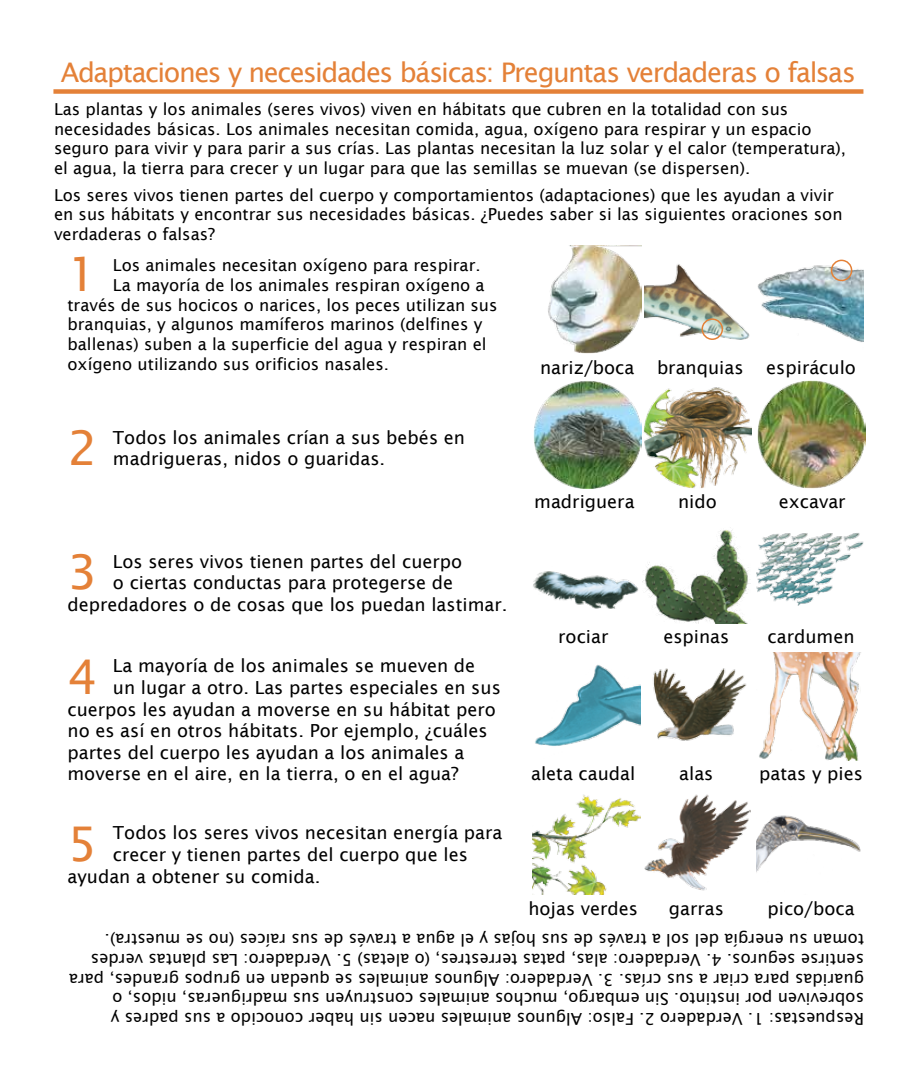
<style>
.page{position:relative;width:918px;height:1080px;background:#fff}
.page>*{position:absolute;margin:0;border:0;box-sizing:border-box;transform-origin:0 0}
.t1{font:47.85px "Lucida Sans";color:#e48138}
.t2{font:27px "Lucida Sans";letter-spacing:-.05em;color:#e48138}
.t3{font:18px/21.6px "Lucida Sans";color:#000}
.t4{font:16.5px/19.8px "Lucida Sans";color:#000}
</style>
<div class="page">
<img style="left:644px;top:794px;width:106px;height:97px">
<img style="left:756px;top:815px;width:105px;height:58px">
<img style="left:532px;top:794px;width:108px;height:101px">
<img style="left:653px;top:668px;width:94px;height:73px">
<img style="left:535px;top:665px;width:105px;height:81px">
<img style="left:759px;top:652px;width:102px;height:108px">
<img style="left:756px;top:533px;width:108px;height:73px">
<img style="left:642px;top:529px;width:108px;height:94px">
<img style="left:533px;top:571px;width:106px;height:38px">
<img style="left:644px;top:387px;width:108px;height:101px">
<img style="left:757px;top:380px;width:108px;height:108px">
<img style="left:533px;top:381px;width:108px;height:107px">
<img style="left:644px;top:264px;width:106px;height:76px">
<div style="left:701px;top:318px;width:22px;height:22px;border:2px solid #e48138;border-radius:50%"></div>
<img style="left:757px;top:259px;width:106px;height:83px">
<div style="left:831px;top:260px;width:21px;height:21px;border:2px solid #e48138;border-radius:50%"></div>
<img style="left:548px;top:245px;width:93px;height:108px">
<div style="left:53px;top:89px;width:810px;height:5px;background:#e48138"></div>
<h2 class="t2" style="left:61px;top:57px;width:797px">Adaptaciones y necesidades básicas: Preguntas verdaderas o falsas</h2>
<p class="t4" style="left:54px;top:99px;width:794px">Las plantas y los animales (seres vivos) viven en hábitats que cubren en la totalidad con sus necesidades básicas. Los animales necesitan comida, agua, oxígeno para respirar y un espacio seguro para vivir y para parir a sus crías. Las plantas necesitan la luz solar y el calor (temperatura), el agua, la tierra para crecer y un lugar para que las semillas se muevan (se dispersen).</p>
<p class="t4" style="left:54px;top:185px;width:790px">Los seres vivos tienen partes del cuerpo y comportamientos (adaptaciones) que les ayudan a vivir en sus hábitats y encontrar sus necesidades básicas. ¿Puedes saber si las siguientes oraciones son verdaderas o falsas?</p>
<h1 class="t1" style="left:68px;top:246px;width:32px">1</h1>
<p class="t4" style="left:113px;top:255px;width:369px">Los animales necesitan oxígeno para respirar.</p>
<p class="t4" style="left:113px;top:275px;width:373px">La mayoría de los animales respiran oxígeno a</p>
<p class="t4" style="left:67px;top:295px;width:432px">través de sus hocicos o narices, los peces utilizan sus</p>
<p class="t4" style="left:67px;top:315px;width:416px">branquias, y algunos mamíferos marinos (delfines y</p>
<p class="t4" style="left:67px;top:334px;width:421px">ballenas) suben a la superficie del agua y respiran el</p>
<p class="t4" style="left:67px;top:354px;width:323px">oxígeno utilizando sus orificios nasales.</p>
<p class="t3" style="left:540px;top:357px;width:96px">nariz/boca</p>
<p class="t3" style="left:657px;top:357px;width:88px">branquias</p>
<p class="t3" style="left:766px;top:357px;width:91px">espiráculo</p>
<h1 class="t1" style="left:68px;top:421px;width:32px">2</h1>
<p class="t3" style="left:113px;top:427px;width:354px">Todos los animales crían a sus bebés en madrigueras, nidos o guaridas.</p>
<h1 class="t1" style="left:68px;top:545px;width:32px">3</h1>
<p class="t3" style="left:68px;top:550px;width:442px;text-align:center">Los seres vivos tienen partes del cuerpo<br>o ciertas conductas para protegerse de depredadores o de cosas que los puedan lastimar.</p>
<p class="t3" style="left:534px;top:491px;width:102px">madriguera</p>
<p class="t3" style="left:678px;top:491px;width:40px">nido</p>
<p class="t3" style="left:779px;top:491px;width:68px">excavar</p>
<p class="t3" style="left:558px;top:626px;width:52px">rociar</p>
<p class="t3" style="left:663px;top:626px;width:68px">espinas</p>
<p class="t3" style="left:768px;top:626px;width:89px">cardumen</p>
<h1 class="t1" style="left:68px;top:650px;width:32px">4</h1>
<p class="t3" style="left:113px;top:655px;width:364px">La mayoría de los animales se mueven de</p>
<p class="t3" style="left:113px;top:677px;width:389px">un lugar a otro. Las partes especiales en sus</p>
<p class="t3" style="left:68px;top:698px;width:430px">cuerpos les ayudan a moverse en su hábitat pero</p>
<p class="t3" style="left:68px;top:720px;width:422px">no es así en otros hábitats. Por ejemplo, ¿cuáles</p>
<p class="t3" style="left:68px;top:741px;width:398px">partes del cuerpo les ayudan a los animales a</p>
<p class="t3" style="left:68px;top:763px;width:393px">moverse en el aire, en la tierra, o en el agua?</p>
<p class="t3" style="left:531px;top:763px;width:106px">aleta caudal</p>
<p class="t3" style="left:679px;top:763px;width:36px">alas</p>
<p class="t3" style="left:759px;top:763px;width:105px">patas y pies</p>
<h1 class="t1" style="left:68px;top:817px;width:32px">5</h1>
<p class="t3" style="left:113px;top:822px;width:391px">Todos los seres vivos necesitan energía para</p>
<p class="t3" style="left:113px;top:844px;width:357px">crecer y tienen partes del cuerpo que les</p>
<p class="t3" style="left:68px;top:865px;width:254px">ayudan a obtener su comida.</p>
<p class="t3" style="left:528px;top:898px;width:111px">hojas verdes</p>
<p class="t3" style="left:669px;top:898px;width:57px">garras</p>
<p class="t3" style="left:767px;top:898px;width:89px">pico/boca</p>
<p class="t4" style="left:864px;top:1029px;width:797px;rotate:-180deg">Respuestas: 1. Verdadero 2. Falso: Algunos animales nacen sin haber conocido a sus padres y sobreviven por instinto. Sin embargo, muchos animales construyen sus madrigueras, nidos, o guaridas para criar a sus crías. 3. Verdadero: Algunos animales se quedan en grupos grandes, para sentirse seguros. 4. Verdadero: alas, patas terrestres, (o aletas) 5. Verdadero: Las plantas verdes toman su energía del sol a través de sus hojas y el agua a través de sus raíces (no se muestra).</p>
</div>
